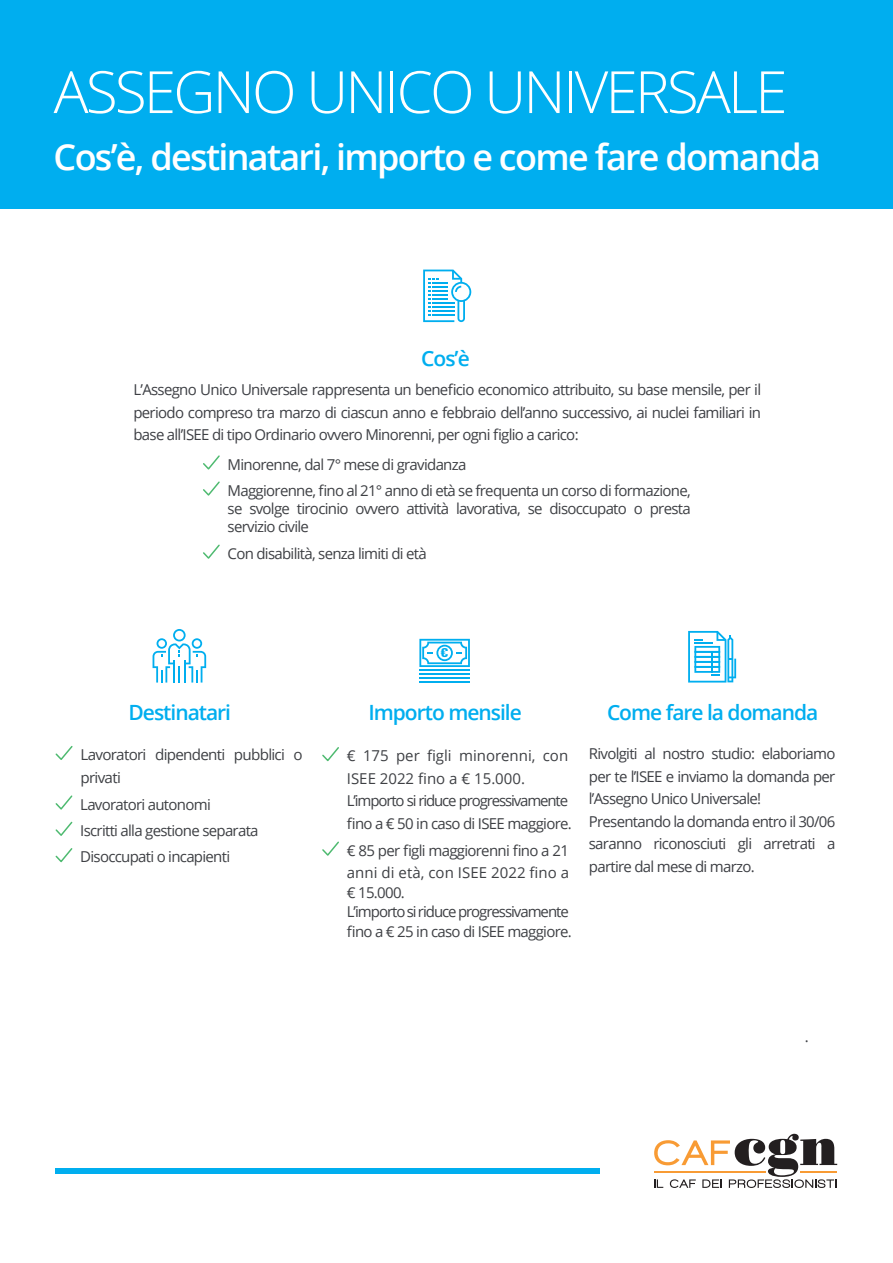
<style>
.page{position:relative;width:893px;height:1263px;background:#fff}
.page>*{position:absolute;margin:0;border:0;box-sizing:border-box;transform-origin:0 0}
.t1{font:300 58.35px "Open Sans";letter-spacing:-.045em;color:#fff}
.t2{font:600 36px "Open Sans";letter-spacing:-.05em;color:#fff}
.t3{font:600 21px "Open Sans";letter-spacing:-.05em;color:#00aeef}
.t4{font:15px/22.5px "Open Sans";letter-spacing:-.045em;color:#3e4044}
.t5{font:15px/22.5px "Open Sans";letter-spacing:-.045em;color:#3d3f44;text-align:justify}
.t6{font:15px/19.5px "Open Sans";letter-spacing:-.07em;color:#3e4044}
.t7{font:700 10.95px "Oswald";color:#00aeef;scale:1.21 1}
</style>
<div class="page">
<div style="left:1px;top:0;width:892px;height:209px;background:#00aeef"></div>
<div style="left:56px;top:1168px;width:544px;height:5px;background:#00aeef"></div>
<svg style="left:654px;top:1134px;width:183px;height:54px"></svg>
<svg style="left:203px;top:455px;width:17px;height:15px"></svg>
<svg style="left:203px;top:481px;width:17px;height:15px"></svg>
<svg style="left:203px;top:544px;width:17px;height:15px"></svg>
<svg style="left:55px;top:746px;width:18px;height:14px"></svg>
<svg style="left:55px;top:795px;width:18px;height:15px"></svg>
<svg style="left:55px;top:821px;width:18px;height:15px"></svg>
<svg style="left:55px;top:848px;width:18px;height:15px"></svg>
<svg style="left:153px;top:629px;width:53px;height:53px"></svg>
<svg style="left:322px;top:841px;width:17px;height:15px"></svg>
<svg style="left:322px;top:747px;width:17px;height:15px"></svg>
<hr style="left:419px;top:669px;width:51px;height:2px;background:#00aeef">
<hr style="left:419px;top:673px;width:51px;height:2px;background:#00aeef">
<hr style="left:419px;top:677px;width:51px;height:2px;background:#00aeef">
<hr style="left:419px;top:681px;width:51px;height:1px;background:#00aeef">
<svg style="left:419px;top:639px;width:51px;height:28px"></svg>
<svg style="left:423px;top:270px;width:48px;height:52px"></svg>
<svg style="left:688px;top:631px;width:48px;height:51px"></svg>
<h1 class="t1" style="left:54px;top:52px;width:735px">ASSEGNO UNICO UNIVERSALE</h1>
<h2 class="t2" style="left:54px;top:132px;width:769px">Cos’è, destinatari, importo e come fare domanda</h2>
<h3 class="t3" style="left:421px;top:344px;width:50px">Cos’è</h3>
<p class="t5" style="left:133px;top:378px;width:629px">L’Assegno Unico Universale rappresenta un beneficio economico attribuito, su base mensile, per il periodo compreso tra marzo di ciascun anno e febbraio dell’anno successivo, ai nuclei familiari in base all’ISEE di tipo Ordinario ovvero Minorenni, per ogni figlio a carico:</p>
<p class="t4" style="left:228px;top:451px;width:465px;line-height:26.1px">Minorenne, dal 7° mese di gravidanza<br>Maggiorenne, fino al 21° anno di età se frequenta un corso di formazione,</p>
<p class="t4" style="left:228px;top:499px;width:465px;line-height:18px">se svolge tirocinio ovvero attività lavorativa, se disoccupato o presta servizio civile</p>
<p class="t4" style="left:228px;top:542px;width:201px">Con disabilità, senza limiti di età</p>
<h3 class="t3" style="left:129px;top:698px;width:104px">Destinatari</h3>
<p class="t4" style="left:81px;top:743px;width:224px">Lavoratori dipendenti pubblici o privati</p>
<p class="t4" style="left:80px;top:791px;width:180px;line-height:26.2px">Lavoratori autonomi<br>Iscritti alla gestione separata<br>Disoccupati o incapienti</p>
<p class="t7" style="left:441px;top:645px;width:8px">€</p>
<h3 class="t3" style="left:368px;top:698px;width:155px">Importo mensile</h3>
<p class="t4" style="left:347px;top:744px;width:226px">€ 175 per figli minorenni, con<br>ISEE 2022 fino a € 15.000.<br>L’importo si riduce progressivamente fino a € 50 in caso di ISEE maggiore.</p>
<p class="t4" style="left:347px;top:839px;width:224px">€ 85 per figli maggiorenni fino a 21 anni di età, con ISEE 2022 fino a</p>
<p class="t6" style="left:347px;top:882px;width:226px">€ 15.000.<br>L’importo si riduce progressivamente fino a € 25 in caso di ISEE maggiore.</p>
<h3 class="t3" style="left:607px;top:698px;width:213px">Come fare la domanda</h3>
<p class="t5" style="left:589px;top:742px;width:248px;text-align:left">Rivolgiti al nostro studio: elaboriamo per te l’ISEE e inviamo la domanda per l’Assegno Unico Universale!<br>Presentando la domanda entro il 30/06 saranno riconosciuti gli arretrati a partire dal mese di marzo.</p>
<p class="t5" style="left:805px;top:1025px;width:5px">.</p>
</div>
